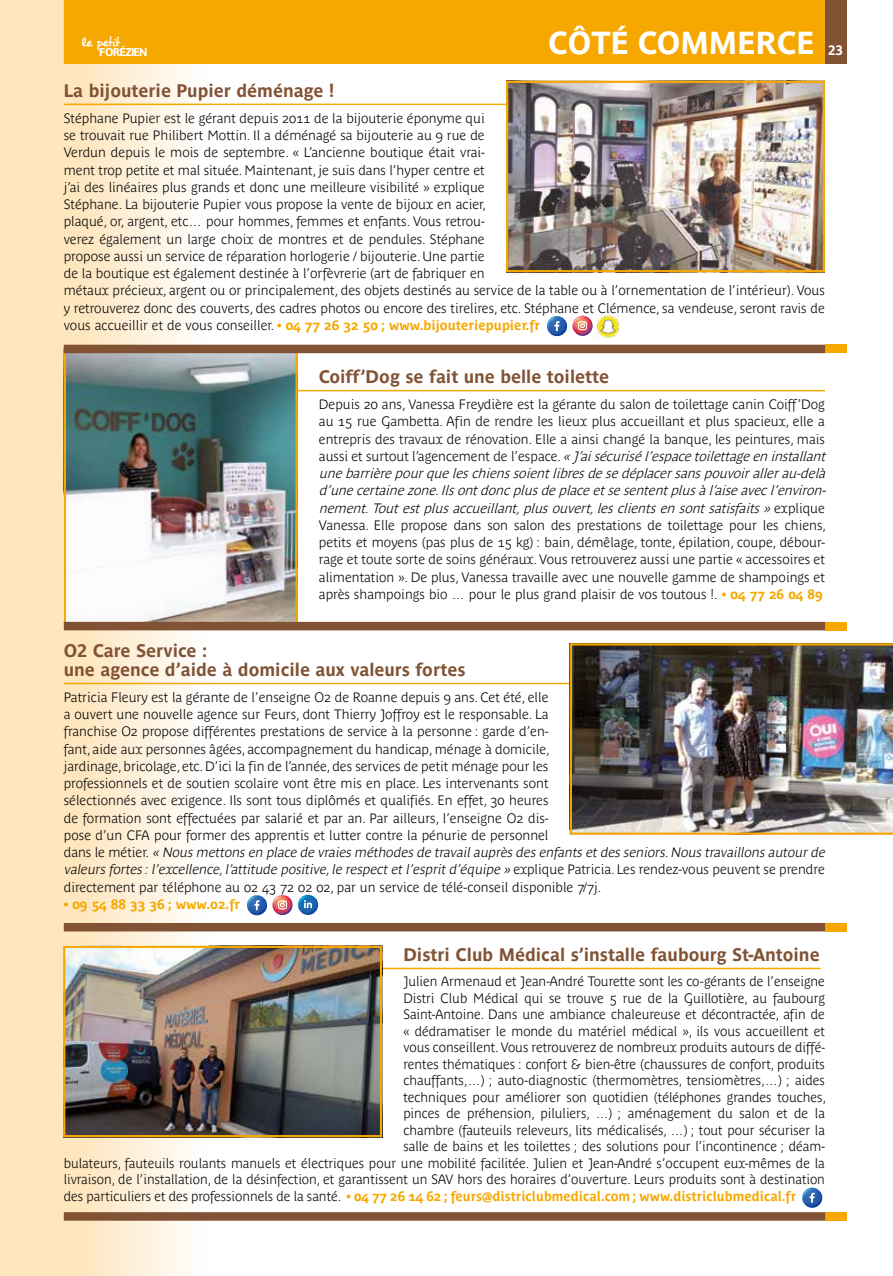
<style>
.page{position:relative;width:893px;height:1276px;background:#fff}
.page>*{position:absolute;margin:0;border:0;box-sizing:border-box;transform-origin:0 0}
.t1{font:700 31.5px "Parisine";color:#fff}
.t2{font:700 18px/19.5px "Parisine";color:#815234}
.t3{font:700 13.5px/17.2px "Parisine Plus Clair";color:#000}
.t4{font:700 13.5px "Parisine Plus";color:#f6a800}
.t5{font:700 13.5px "Parisine";color:#fff}
.t6{font:13.35px "Desyrel";letter-spacing:-.06em;color:#fff}
.t7{font:700 11.25px "Parisine";letter-spacing:-.08em;color:#fff}
.s1{font-family:"Parisine Plus Clair";color:#000}
.s2{font-style:italic}
.s3{font-family:"Parisine Plus";color:#f6a800}
</style>
<div class="page">
<svg style="left:0;top:0;width:213px;height:1276px;background:#fdebce"></svg>
<div style="left:64px;top:0;width:761px;height:64px;background:#f6a800"></div>
<div style="left:825px;top:0;width:21px;height:64px;background:#815234"></div>
<hr style="left:234px;top:390px;width:591px;height:1px;background:#f6a800">
<hr style="left:382px;top:967px;width:439px;height:2px;background:#f6a800">
<svg style="left:802px;top:1188px;width:20px;height:19px"></svg>
<hr style="left:64px;top:683px;width:506px;height:1px;background:#f6a800">
<svg style="left:247px;top:895px;width:20px;height:20px"></svg>
<svg style="left:272px;top:895px;width:21px;height:20px"></svg>
<svg style="left:273px;top:895px;width:19px;height:19px"></svg>
<svg style="left:298px;top:895px;width:20px;height:19px"></svg>
<img style="left:67px;top:353px;width:228px;height:269px">
<div style="left:64px;top:349px;width:234px;height:276px;border:2px solid #f6a800"></div>
<img style="left:66px;top:948px;width:313px;height:186px">
<div style="left:63px;top:945px;width:319px;height:192px;border:2px solid #f6a800"></div>
<img style="left:570px;top:643px;width:323px;height:191px">
<div style="left:825px;top:345px;width:21px;height:8px;background:#f6a800"></div>
<div style="left:64px;top:345px;width:761px;height:8px;background:#815234"></div>
<div style="left:825px;top:622px;width:21px;height:8px;background:#f6a800"></div>
<div style="left:64px;top:622px;width:761px;height:8px;background:#815234"></div>
<div style="left:825px;top:923px;width:21px;height:8px;background:#f6a800"></div>
<div style="left:64px;top:923px;width:761px;height:8px;background:#815234"></div>
<div style="left:825px;top:1212px;width:21px;height:8px;background:#f6a800"></div>
<div style="left:64px;top:1212px;width:761px;height:8px;background:#815234"></div>
<hr style="left:64px;top:104px;width:506px;height:1px;background:#f6a800">
<svg style="left:547px;top:316px;width:20px;height:20px"></svg>
<svg style="left:572px;top:316px;width:21px;height:20px"></svg>
<svg style="left:573px;top:316px;width:19px;height:20px"></svg>
<img style="left:595px;top:315px;width:25px;height:23px">
<img style="left:509px;top:84px;width:313px;height:185px">
<div style="left:506px;top:81px;width:319px;height:191px;border:2px solid #f6a800"></div>
<h1 class="t1" style="left:548px;top:24px;width:268px">CÔTÉ COMMERCE</h1>
<p class="t6" style="left:81px;top:34px;width:41px">le petit</p>
<h2 class="t2" style="left:64px;top:81px;width:272px">La bijouterie Pupier déménage !</h2>
<p class="t3" style="left:64px;top:109px;width:763px">Stéphane Pupier est le gérant depuis 2011 de la bijouterie éponyme qui<br>se trouvait rue Philibert Mottin. Il a déménagé sa bijouterie au 9 rue de<br>Verdun depuis le mois de septembre. « L’ancienne boutique était vrai-<br>ment trop petite et mal située. Maintenant, je suis dans l’hyper centre et<br>j’ai des linéaires plus grands et donc une meilleure visibilité » explique<br>Stéphane. La bijouterie Pupier vous propose la vente de bijoux en acier,<br>plaqué, or, argent, etc… pour hommes, femmes et enfants. Vous retrou-<br>verez également un large choix de montres et de pendules. Stéphane<br>propose aussi un service de réparation horlogerie / bijouterie. Une partie<br>de la boutique est également destinée à l’orfèvrerie (art de fabriquer en<br>métaux précieux, argent ou or principalement, des objets destinés au service de la table ou à l’ornementation de l’intérieur). Vous y retrouverez donc des couverts, des cadres photos ou encore des tirelires, etc. Stéphane et Clémence, sa vendeuse, seront ravis de</p>
<p class="t4" style="left:64px;top:317px;width:478px"><span class="s1">vous accueillir et de vous conseiller.</span> • 04 77 26 32 50 ; www.bijouteriepupier.fr</p>
<p class="t5" style="left:828px;top:42px;width:17px">23</p>
<p class="t7" style="left:99px;top:46px;width:50px">FORÉZIEN</p>
<h2 class="t2" style="left:319px;top:367px;width:292px">Coiff’Dog se fait une belle toilette</h2>
<p class="t3" style="left:319px;top:396px;width:512px">Depuis 20 ans, Vanessa Freydière est la gérante du salon de toilettage canin Coiff’Dog au 15 rue Gambetta. Afin de rendre les lieux plus accueillant et plus spacieux, elle a entrepris des travaux de rénovation. Elle a ainsi changé la banque, les peintures, mais a u s s i e t s u r t o u t l ’ a g e n c e m e n t d e l ’ e s p a c e . <span class="s2">«J’aisécurisél’espacetoilettageen installant unebarrièrepourqueleschienssoientlibresdesedéplacersanspouvoirallerau-delà d’unecertainezone.Ilsontdoncplusdeplaceetsesententplusàl’aiseavecl’environ&shy;nement.Toutestplusaccueillant,plusouvert,lesclientsen sontsatisfaits»</span>e x p l i q u e Vanessa. Elle propose dans son salon des prestations de toilettage pour les chiens, petits et moyens (pas plus de 15 kg) : bain, démêlage, tonte, épilation, coupe, débour&shy;rage et toute sorte de soins généraux. Vous retrouverez aussi une partie « accessoires et alimentation ». De plus, Vanessa travaille avec une nouvelle gamme de shampoings et après shampoings bio … pour le plus grand plaisir de vos toutous !. <span class="s3">• 04 77 26 04 89</span></p>
<h2 class="t2" style="left:64px;top:640px;width:403px">O2 Care Service :<br>une agence d’aide à domicile aux valeurs fortes</h2>
<p class="t3" style="left:64px;top:688px;width:765px">Patricia Fleury est la gérante de l’enseigne O2 de Roanne depuis 9 ans. Cet été, elle<br>a ouvert une nouvelle agence sur Feurs, dont Thierry Joffroy est le responsable. La<br>franchise O2 propose différentes prestations de service à la personne : garde d’en-<br>fant, aide aux personnes âgées, accompagnement du handicap, ménage à domicile,<br>jardinage, bricolage, etc. D’ici la fin de l’année, des services de petit ménage pour les<br>professionnels et de soutien scolaire vont être mis en place. Les intervenants sont<br>sélectionnés avec exigence. Ils sont tous diplômés et qualifiés. En effet, 30 heures<br>de formation sont effectuées par salarié et par an. Par ailleurs, l’enseigne O2 dis-<br>pose d’un CFA pour former des apprentis et lutter contre la pénurie de personnel<br>d a n s l e m é t i e r. <span class="s2">« Nous mettons en place de vraies méthodes de travailauprès des enfants etdes seniors.Nous travaillons autourde valeurs fortes :l’excellence,l’attitude positive,le respectetl’espritd’équipe »</span> ex p l i q u e P at r i c i a . Le s re n d e z-vo u s p e u ve n t s e p re n d re directement par téléphone au 02 43 72 02 02, par un service de télé-conseil disponible 7/7j.</p>
<p class="t4" style="left:64px;top:896px;width:178px">• 09 54 88 33 36 ; www.o2.fr</p>
<h2 class="t2" style="left:403px;top:945px;width:418px">Distri Club Médical s’installe faubourg St-Antoine</h2>
<p class="t3" style="left:64px;top:973px;width:764px;line-height:16.5px;text-align:right">Julien Armenaud et Jean-André Tourette sont les co-gérants de l’enseigne<br>Distri Club Médical qui se trouve 5 rue de la Guillotière, au faubourg<br>Saint-Antoine. Dans une ambiance chaleureuse et décontractée, afin de<br>« dédramatiser le monde du matériel médical », ils vous accueillent et<br>vous conseillent. Vous retrouverez de nombreux produits autours de diffé-<br>rentes thématiques : confort &amp; bien-être (chaussures de confort, produits<br>chauffants,…) ; auto-diagnostic (thermomètres, tensiomètres,…) ; aides<br>techniques pour améliorer son quotidien (téléphones grandes touches,<br>pinces de préhension, piluliers, …) ; aménagement du salon et de la<br>chambre (fauteuils releveurs, lits médicalisés, …) ; tout pour sécuriser la<br>salle de bains et les toilettes ; des solutions pour l’incontinence ; déam-<br>bulateurs, fauteuils roulants manuels et électriques pour une mobilité facilitée. Julien et Jean-André s’occupent eux-mêmes de la livraison, de l’installation, de la désinfection, et garantissent un SAV hors des horaires d’ouverture. Leurs produits sont à destination</p>
<p class="t4" style="left:64px;top:1188px;width:734px"><span class="s1">des particuliers et des professionnels de la santé.</span> • 04 77 26 14 62 ; feurs@districlubmedical.com ; www.districlubmedical.fr</p>
</div>
